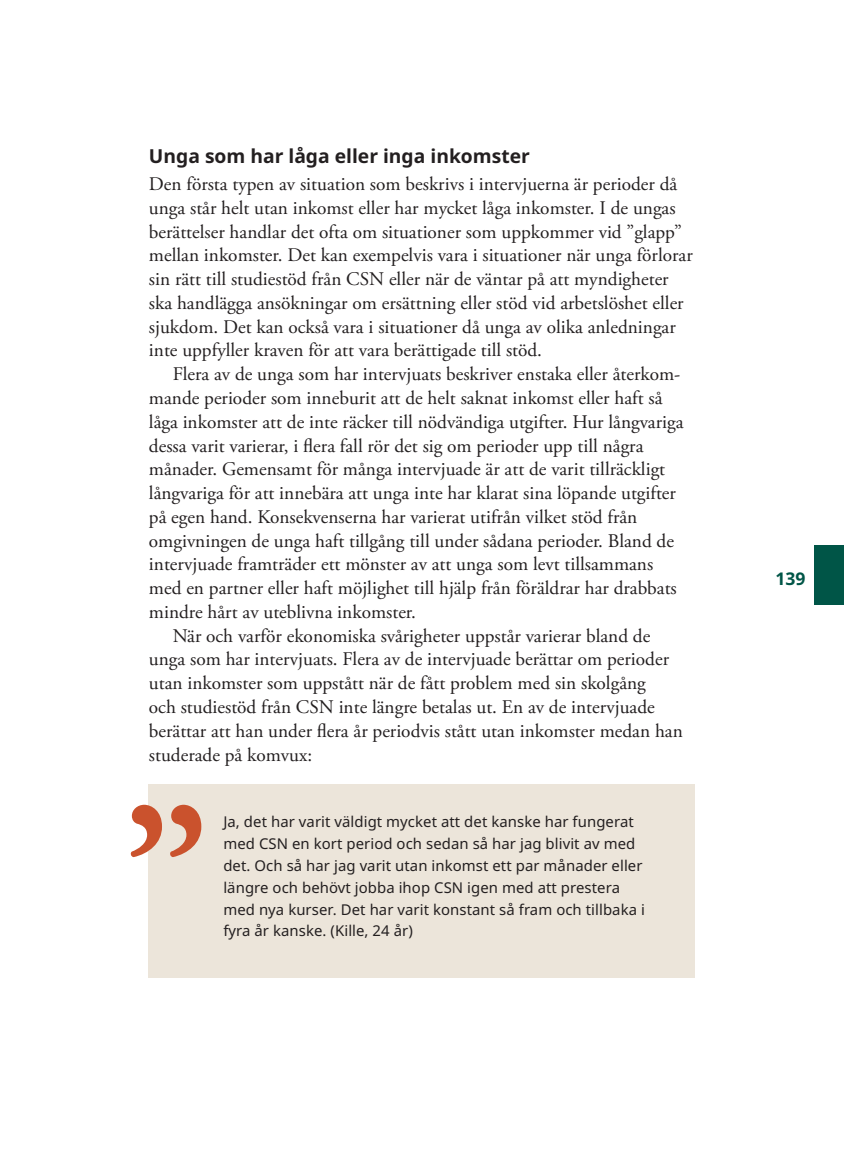
<style>
.page{position:relative;width:844px;height:1151px;background:#fff}
.page>*{position:absolute;margin:0;border:0;box-sizing:border-box;transform-origin:0 0}
.BRÖDTEXT-INDRAG-P{font:19.25px/23.8px "Adobe Garamond Pro";color:#231f20}
.BRÖDTEXT-P{font:19.25px/23.8px "Adobe Garamond Pro";color:#231f20}
.RUBRIK-H3{font:700 19.25px "Noto Sans";color:#231f20}
.t1{font:700 17.5px "Noto Sans";color:#005547}
.BRÖDTEXT-CITAT{font:14.88px/21.9px "Noto Sans";letter-spacing:.005em;color:#231f20}
</style>
<div class="page">
<div style="left:149px;top:784px;width:545px;height:193px;background:#ece5da"></div>
<svg style="left:130px;top:805px;width:71px;height:52px"></svg>
<div style="left:814px;top:546px;width:29px;height:59px;background:#005547"></div>
<h3 class="RUBRIK-H3" style="left:149px;top:143px;width:382px">Unga som har låga eller inga inkomster</h3>
<p class="BRÖDTEXT-P" style="left:149px;top:173px;width:545px">Den första typen av situation som beskrivs i intervjuerna är perioder då unga står helt utan inkomst eller har mycket låga inkomster. I de ungas berättelser handlar det ofta om situationer som uppkommer vid ”glapp” mellan inkomster. Det kan exempelvis vara i situationer när unga förlorar sin rätt till studiestöd från CSN eller när de väntar på att myndigheter ska handlägga ansökningar om ersättning eller stöd vid arbetslöshet eller sjukdom. Det kan också vara i situationer då unga av olika anledningar inte uppfyller kraven för att vara berättigade till stöd.</p>
<p class="BRÖDTEXT-INDRAG-P" style="left:149px;top:363px;width:536px;text-indent:24px">Flera av de unga som har intervjuats beskriver enstaka eller återkom&shy;mande perioder som inneburit att de helt saknat inkomst eller haft så låga inkomster att de inte räcker till nödvändiga utgifter. Hur långvariga dessa varit varierar, i flera fall rör det sig om perioder upp till några månader. Gemensamt för många intervjuade är att de varit tillräckligt långvariga för att innebära att unga inte har klarat sina löpande utgifter på egen hand. Konsekvenserna har varierat utifrån vilket stöd från omgivningen de unga haft tillgång till under sådana perioder. Bland de intervjuade framträder ett mönster av att unga som levt tillsammans med en partner eller haft möjlighet till hjälp från föräldrar har drabbats mindre hårt av uteblivna inkomster.</p>
<p class="BRÖDTEXT-INDRAG-P" style="left:149px;top:624px;width:535px;text-indent:24px">När och varför ekonomiska svårigheter uppstår varierar bland de unga som har intervjuats. Flera av de intervjuade berättar om perioder utan inkomster som uppstått när de fått problem med sin skolgång<br>och studiestöd från CSN inte längre betalas ut. En av de intervjuade berättar att han under flera år periodvis stått utan inkomster medan han studerade på komvux:</p>
<p class="BRÖDTEXT-CITAT" style="left:223px;top:811px;width:423px">Ja, det har varit väldigt mycket att det kanske har fungerat med CSN en kort period och sedan så har jag blivit av med det. Och så har jag varit utan inkomst ett par månader eller längre och behövt jobba ihop CSN igen med att prestera med nya kurser. Det har varit konstant så fram och tillbaka i fyra år kanske. (Kille, 24 år)</p>
<p class="t1" style="left:775px;top:566px;width:32px">139</p>
</div>
